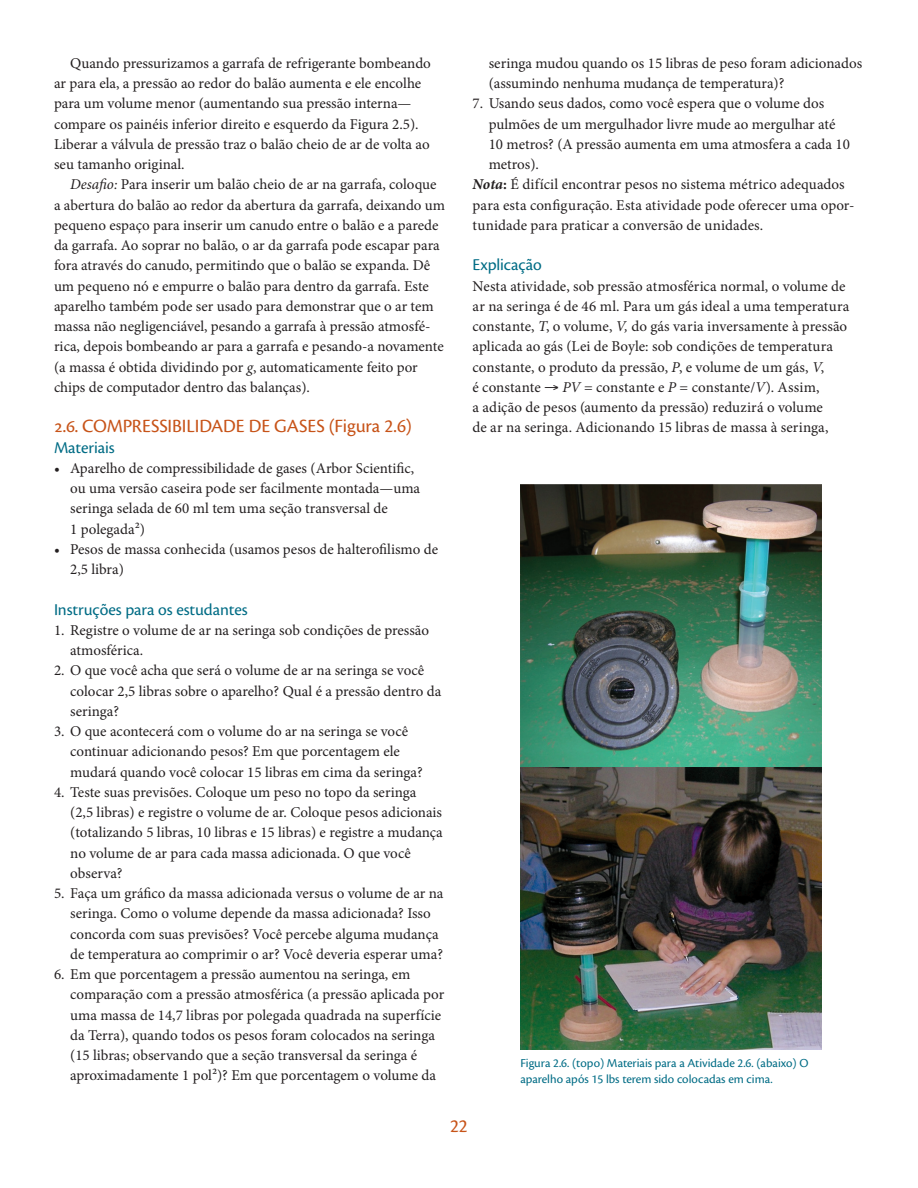
<style>
.page{position:relative;width:918px;height:1188px;background:#fff}
.page>*{position:absolute;margin:0;border:0;box-sizing:border-box;transform-origin:0 0}
.subhead{font:19.5px "Cronos Pro";letter-spacing:-.005em;color:#c75318}
.subhead_2{font:17.25px "Cronos Pro";letter-spacing:-.005em;color:#006c85}
.text_bullets{font:15px/20.2px "Minion Pro";color:#231f20}
.text{font:15px/20.2px "Minion Pro";color:#231f20}
.text_first_para{font:15px/20.2px "Minion Pro";letter-spacing:.005em;color:#231f20}
.t1{font:12.75px/16.5px "Cronos Pro";color:#006c85}
.s1{font-style:italic}
.s2{font-weight:700;font-style:italic}
.s3{font-weight:700}
</style>
<div class="page">
<img style="left:521px;top:485px;width:300px;height:564px">
<p class="text" style="left:54px;top:53px;width:378px;text-indent:16px">Quando pressurizamos a garrafa de refrigerante bombeando ar para ela, a pressão ao redor do balão aumenta e ele encolhe para um volume menor (aumentando sua pressão interna— compare os painéis inferior direito e esquerdo da Figura 2.5).<br>Liberar a válvula de pressão traz o balão cheio de ar de volta ao seu tamanho original.</p>
<p class="text" style="left:54px;top:174px;width:393px;text-indent:16px"><span class="s1">Desafio:</span> Para inserir um balão cheio de ar na garrafa, coloque a abertura do balão ao redor da abertura da garrafa, deixando um pequeno espaço para inserir um canudo entre o balão e a parede da garrafa. Ao soprar no balão, o ar da garrafa pode escapar para fora através do canudo, permitindo que o balão se expanda. Dê um pequeno nó e empurre o balão para dentro da garrafa. Este aparelho também pode ser usado para demonstrar que o ar tem massa não negligenciável, pesando a garrafa à pressão atmosfé&shy;rica, depois bombeando ar para a garrafa e pesando-a novamente (a massa é obtida dividindo por <span class="s1">g</span>, automaticamente feito por chips de computador dentro das balanças).</p>
<p class="subhead" style="left:54px;top:415px;width:359px">2.6. COMPRESSIBILIDADE DE GASES (Figura 2.6)</p>
<p class="subhead_2" style="left:54px;top:437px;width:62px">Materiais</p>
<p class="text_bullets" style="left:70px;top:458px;width:351px;text-indent:-16px">• Aparelho de compressibilidade de gases (Arbor Scientific, ou uma versão caseira pode ser facilmente montada—uma seringa selada de 60 ml tem uma seção transversal de<br>1 polegada²)</p>
<p class="text_bullets" style="left:70px;top:539px;width:369px;text-indent:-16px">• Pesos de massa conhecida (usamos pesos de halterofilismo de<br>2,5 libra)</p>
<p class="subhead_2" style="left:54px;top:599px;width:195px">Instruções para os estudantes</p>
<p class="text_bullets" style="left:70px;top:620px;width:360px;text-indent:-16px">1. Registre o volume de ar na seringa sob condições de pressão atmosférica.</p>
<p class="text_bullets" style="left:70px;top:660px;width:373px;text-indent:-16px">2. O que você acha que será o volume de ar na seringa se você colocar 2,5 libras sobre o aparelho? Qual é a pressão dentro da seringa?</p>
<p class="text_bullets" style="left:70px;top:721px;width:354px;text-indent:-16px">3. O que acontecerá com o volume do ar na seringa se você continuar adicionando pesos? Em que porcentagem ele mudará quando você colocar 15 libras em cima da seringa?</p>
<p class="text_bullets" style="left:70px;top:782px;width:374px;text-indent:-16px">4. Teste suas previsões. Coloque um peso no topo da seringa (2,5 libras) e registre o volume de ar. Coloque pesos adicionais (totalizando 5 libras, 10 libras e 15 libras) e registre a mudança no volume de ar para cada massa adicionada. O que você observa?</p>
<p class="text_bullets" style="left:70px;top:883px;width:375px;text-indent:-16px">5. Faça um gráfico da massa adicionada versus o volume de ar na seringa. Como o volume depende da massa adicionada? Isso concorda com suas previsões? Você percebe alguma mudança de temperatura ao comprimir o ar? Você deveria esperar uma?</p>
<p class="text_bullets" style="left:70px;top:964px;width:376px;text-indent:-16px">6. Em que porcentagem a pressão aumentou na seringa, em comparação com a pressão atmosférica (a pressão aplicada por uma massa de 14,7 libras por polegada quadrada na superfície da Terra), quando todos os pesos foram colocados na seringa (15 libras; observando que a seção transversal da seringa é aproximadamente 1 pol²)? Em que porcentagem o volume da</p>
<p class="text_bullets" style="left:489px;top:53px;width:375px">seringa mudou quando os 15 libras de peso foram adicionados (assumindo nenhuma mudança de temperatura)?</p>
<p class="text_bullets" style="left:489px;top:93px;width:363px;text-indent:-16px">7. Usando seus dados, como você espera que o volume dos pulmões de um mergulhador livre mude ao mergulhar até 10 metros? (A pressão aumenta em uma atmosfera a cada 10 metros).</p>
<p class="text_first_para" style="left:472px;top:174px;width:384px"><span class="s2">Nota</span><span class="s3">:</span> É difícil encontrar pesos no sistema métrico adequados para esta configuração. Esta atividade pode oferecer uma opor&shy;tunidade para praticar a conversão de unidades.</p>
<p class="subhead_2" style="left:472px;top:255px;width:71px">Explicação</p>
<p class="text_first_para" style="left:472px;top:276px;width:378px">Nesta atividade, sob pressão atmosférica normal, o volume de ar na seringa é de 46 ml. Para um gás ideal a uma temperatura constante, <span class="s1">T</span>, o volume, <span class="s1">V,</span> do gás varia inversamente à pressão aplicada ao gás (Lei de Boyle: sob condições de temperatura constante, o produto da pressão, <span class="s1">P</span>, e volume de um gás, <span class="s1">V</span>,<br>é constante → <span class="s1">PV</span> = constante e <span class="s1">P</span> = constante/<span class="s1">V</span>). Assim,<br>a adição de pesos (aumento da pressão) reduzirá o volume<br>de ar na seringa. Adicionando 15 libras de massa à seringa,</p>
<p class="t1" style="left:520px;top:1054px;width:290px">Figura 2.6. (topo) Materiais para a Atividade 2.6. (abaixo) O aparelho após 15 lbs terem sido colocadas em cima.</p>
<h1 class="subhead" style="left:450px;top:1114px;width:19px">22</h1>
</div>
